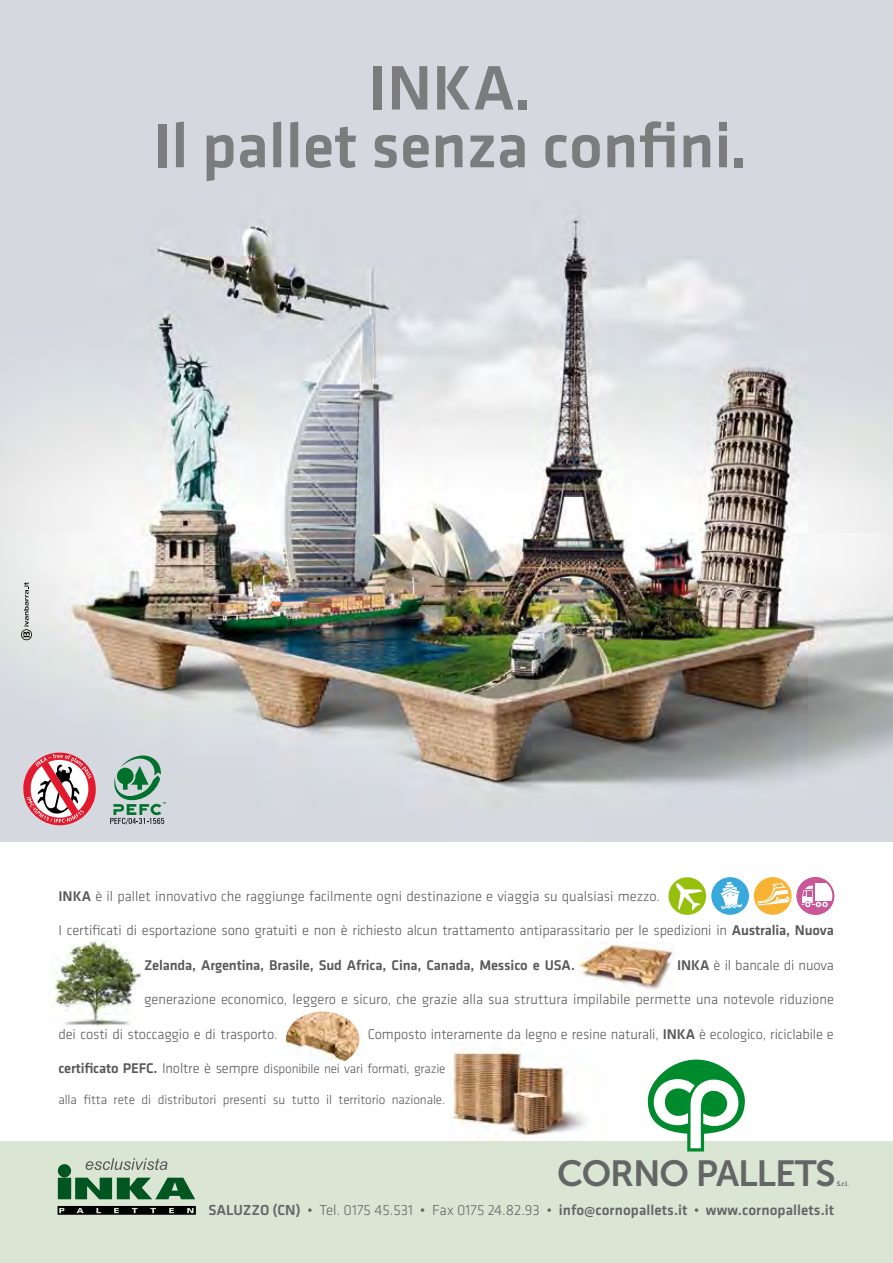
<style>
.page{position:relative;width:893px;height:1263px;background:#fff}
.page>*{position:absolute;margin:0;border:0;box-sizing:border-box;transform-origin:0 0}
.t1{font:500 65.1px/57.8px "Klavika";color:#7b7c7e;text-align:center}
.t2{font:36.3px "Museo Sans 700";letter-spacing:-.03em;color:#646567}
.t3{font:500 15px "Klavika";letter-spacing:.005em;color:#646567}
.t4{font:300 14.55px "Klavika";letter-spacing:-.01em;color:#58585a}
.t5{font:500 14.55px "Klavika";letter-spacing:-.01em;color:#58585a}
.t6{font:300 13.35px "Klavika";letter-spacing:-.01em;color:#58585a}
.t7{font:6.6px "Museo Sans 700";color:#646567}
.s1{font-weight:500}
.s2{font-weight:500;font-size:14.55px}
.s3{font-size:14.55px}
.s4{font-weight:300}
</style>
<div class="page">
<div style="left:0;top:1141px;width:893px;height:122px;background:#dae6d3"></div>
<img style="left:0;top:0;width:893px;height:842px">
<svg style="left:110px;top:755px;width:56px;height:70px;background:#91b5a5"></svg>
<svg style="left:23px;top:752px;width:73px;height:73px"></svg>
<img style="left:452px;top:1051px;width:134px;height:88px">
<img style="left:577px;top:943px;width:98px;height:52px">
<svg style="left:58px;top:1206px;width:138px;height:9px"></svg>
<svg style="left:58px;top:1158px;width:137px;height:41px"></svg>
<img style="left:50px;top:940px;width:91px;height:86px">
<svg style="left:648px;top:1059px;width:97px;height:92px"></svg>
<img style="left:286px;top:1012px;width:73px;height:50px">
<div style="left:668px;top:877px;width:38px;height:38px;background:#97bf0d;border-radius:50%"></div>
<svg style="left:674px;top:882px;width:28px;height:29px"></svg>
<div style="left:754px;top:877px;width:37px;height:38px;background:#f8b334;border-radius:50%"></div>
<svg style="left:757px;top:883px;width:33px;height:22px"></svg>
<div style="left:711px;top:877px;width:38px;height:38px;background:#39a9dc;border-radius:50%"></div>
<svg style="left:720px;top:882px;width:22px;height:27px"></svg>
<svg style="left:797px;top:877px;width:37px;height:38px"></svg>
<svg style="left:21px;top:582px;width:11px;height:58px"></svg>
<h1 class="t1" style="left:153px;top:60px;width:596px">INKA.<br>Il pallet senza confini.</h1>
<p class="t4" style="left:58px;top:888px;width:603px"><span class="s1">INKA</span> è il pallet innovativo che raggiunge facilmente ogni destinazione e viaggia su qualsiasi mezzo.</p>
<p class="t4" style="left:58px;top:923px;width:777px">I certificati di esportazione sono gratuiti e non è richiesto alcun trattamento antiparassitario per le spedizioni in <span class="s1">Australia, Nuova</span></p>
<p class="t5" style="left:144px;top:957px;width:432px">Zelanda, Argentina, Brasile, Sud Africa, Cina, Canada, Messico e USA.</p>
<p class="t4" style="left:677px;top:957px;width:158px"><span class="s1">INKA</span> è il bancale di nuova</p>
<p class="t4" style="left:144px;top:991px;width:691px">generazione economico, leggero e sicuro, che grazie alla sua struttura impilabile permette una notevole riduzione</p>
<p class="t4" style="left:58px;top:1026px;width:221px">dei costi di stoccaggio e di trasporto.</p>
<p class="t4" style="left:368px;top:1026px;width:468px">Composto interamente da legno e resine naturali, <span class="s1">INKA</span> è ecologico, riciclabile e</p>
<p class="t6" style="left:58px;top:1061px;width:389px"><span class="s2">certificato PEFC.</span> <span class="s3">Inoltre è sempre</span> disponibile nei vari formati, grazie</p>
<p class="t6" style="left:58px;top:1092px;width:389px">alla fitta rete di distributori presenti su tutto il territorio nazionale.</p>
<h2 class="t2" style="left:557px;top:1153px;width:280px">CORNO PALLETS</h2>
<p class="t7" style="left:837px;top:1180px;width:14px">S.r.l.</p>
<p class="t3" style="left:208px;top:1202px;width:627px">SALUZZO (CN) <span class="s4">• Tel. 0175 45.531 • Fax 0175 24.82.93 •</span> info@cornopallets.it <span class="s4">•</span> www.cornopallets.it</p>
</div>
